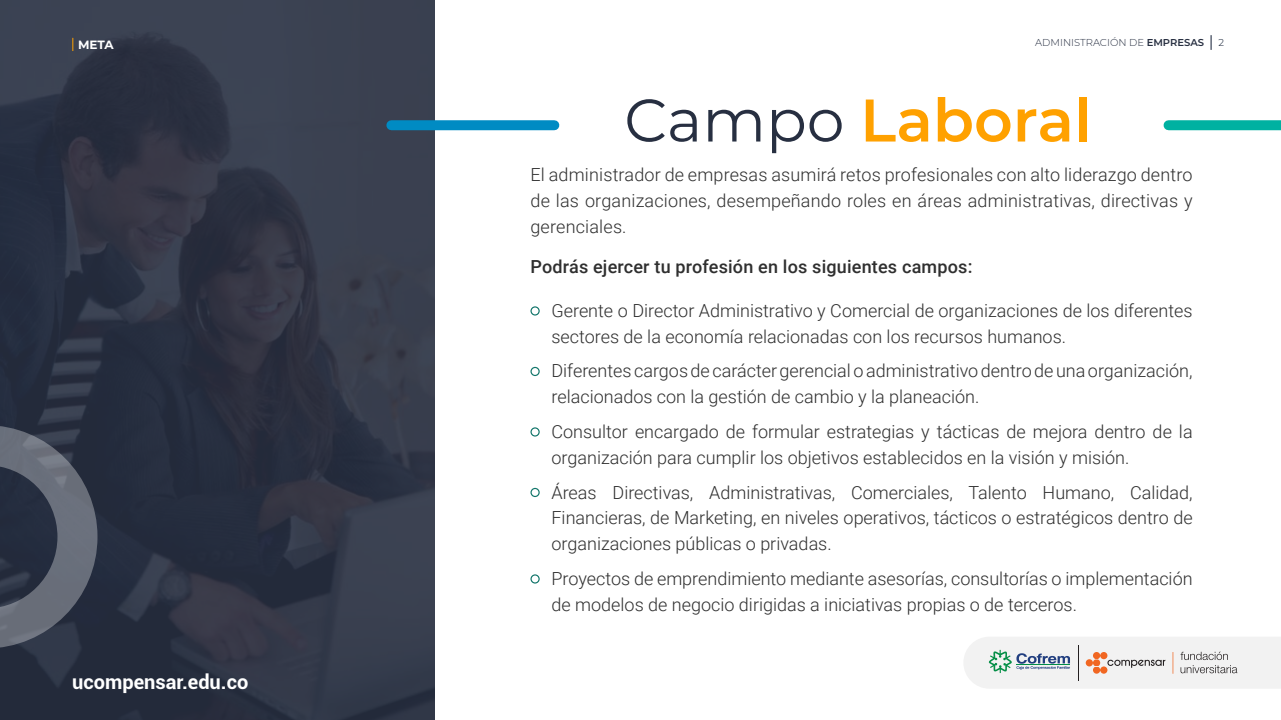
<style>
.page{position:relative;width:1281px;height:720px;background:#fff}
.page>*{position:absolute;margin:0;border:0;box-sizing:border-box;transform-origin:0 0}
.t1{font:600 60px "Montserrat";color:#ffa100}
.t2{font:700 20px "Roboto";color:#fff}
.t3{font:300 18px/26px "Roboto";color:#2f2f2f}
.t4{font:500 18px "Roboto";letter-spacing:.01em;color:#2f2f2f}
.t5{font:700 12px "Montserrat";color:#fff}
.t6{font:300 10px "Montserrat";color:#272f41}
.t7{font:300 10px "Montserrat";color:#0e1a31}
.s1{font-weight:600}
.s2{font-weight:400;color:#272f41}
</style>
<div class="page">
<svg style="left:1210px;top:35px;width:1px;height:15px"></svg>
<svg style="left:0;top:0;width:434px;height:720px;background:#303646"></svg>
<svg style="left:0;top:425px;width:97px;height:223px;background:#474d5c"></svg>
<div style="left:530px;top:306px;width:9px;height:10px;border:1px solid #13766b;border-radius:50%"></div>
<div style="left:530px;top:367px;width:9px;height:9px;border:1px solid #13766b;border-radius:50%"></div>
<div style="left:530px;top:427px;width:9px;height:10px;border:1px solid #13766b;border-radius:50%"></div>
<div style="left:530px;top:488px;width:9px;height:9px;border:1px solid #13766b;border-radius:50%"></div>
<div style="left:530px;top:574px;width:9px;height:10px;border:1px solid #13766b;border-radius:50%"></div>
<div style="left:391px;top:120px;width:163px;height:10px;background:#008bc3"></div>
<div style="left:1168px;top:120px;width:112px;height:10px;background:#00b1a1"></div>
<svg style="left:72px;top:38px;width:1px;height:13px"></svg>
<svg style="left:964px;top:637px;width:316px;height:51px"></svg>
<hr style="left:1016px;top:665px;width:53px;height:1px;background:#008c47">
<p class="t5" style="left:78px;top:36px;width:37px">META</p>
<p class="t2" style="left:72px;top:667px;width:177px">ucompensar.edu.co</p>
<p class="t6" style="left:1035px;top:36px;width:170px">ADMINISTRACIÓN DE <span class="s1">EMPRESAS</span></p>
<p class="t7" style="left:1218px;top:36px;width:7px">2</p>
<h1 class="t1" style="left:624px;top:78px;width:468px"><span class="s2">Campo</span> Laboral</h1>
<p class="t3" style="left:530px;top:161px;width:663px;text-align:justify">El administrador de empresas asumirá retos profesionales con alto liderazgo dentro de las organizaciones, desempeñando roles en áreas administrativas, directivas y gerenciales.</p>
<p class="t4" style="left:530px;top:254px;width:443px">Podrás ejercer tu profesión en los siguientes campos:</p>
<p class="t3" style="left:551px;top:297px;width:642px">Gerente o Director Administrativo y Comercial de organizaciones de los diferentes sectores de la economía relacionadas con los recursos humanos.</p>
<p class="t3" style="left:551px;top:357px;width:642px">Diferentes cargos de carácter gerencial o administrativo dentro de una organización, relacionados con la gestión de cambio y la planeación.</p>
<p class="t3" style="left:551px;top:418px;width:642px">Consultor encargado de formular estrategias y tácticas de mejora dentro de la organización para cumplir los objetivos establecidos en la visión y misión.</p>
<p class="t3" style="left:551px;top:478px;width:642px;text-align:justify">Áreas Directivas, Administrativas, Comerciales, Talento Humano, Calidad, Financieras, de Marketing, en niveles operativos, tácticos o estratégicos dentro de organizaciones públicas o privadas.</p>
<p class="t3" style="left:551px;top:565px;width:642px">Proyectos de emprendimiento mediante asesorías, consultorías o implementación de modelos de negocio dirigidas a iniciativas propias o de terceros.</p>
</div>
